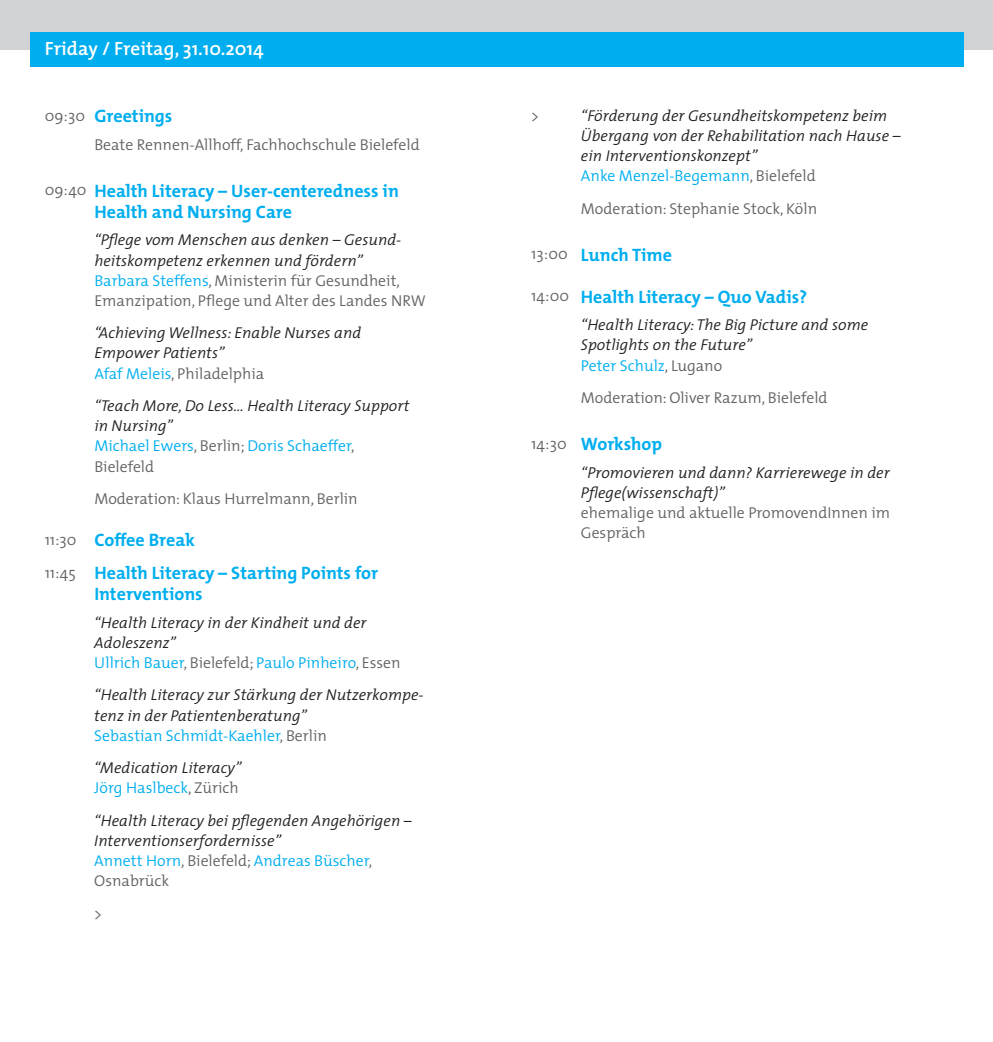
<style>
.page{position:relative;width:993px;height:1042px;background:#fff}
.page>*{position:absolute;margin:0;border:0;box-sizing:border-box;transform-origin:0 0}
.t1{font:600 19.25px "The Mix";color:#fff}
.t2{font:700 18.03px/21px "The Mix";color:#00aeef}
.t3{font:italic 300 15.75px/20.1px "The Mix";letter-spacing:.005em;color:#231f20}
.t4{font:300 15.75px/20.1px "The Mix";color:#636366}
.s1{font-weight:300;font-size:15.75px;color:#636366}
.s2{font-style:normal;color:#00aeef}
.s3{font-style:normal;color:#636366}
</style>
<div class="page">
<div style="left:0;top:0;width:992px;height:50px;background:#d1d2d4"></div>
<div style="left:30px;top:32px;width:932px;height:35px;background:#00aeef"></div>
<p class="t1" style="left:45px;top:33px;width:220px">Friday / Freitag, 31.10.2014</p>
<p class="t2" style="left:45px;top:105px;width:129px"><span class="s1">09:30</span> Greetings</p>
<p class="t4" style="left:94px;top:134px;width:327px">Beate Rennen-Allhoff, Fachhochschule Bielefeld</p>
<p class="t2" style="left:94px;top:180px;width:306px;text-indent:-50px"><span class="s1">09:40</span> Health Literacy – User-centeredness in<br>Health and Nursing Care</p>
<p class="t3" style="left:94px;top:229px;width:333px">“Pflege vom Menschen aus denken – Gesund&shy;heitskompetenz erkennen und fördern”<br><span class="s2">Barbara Steffens</span><span class="s3">, Ministerin für Gesundheit, Emanzipation, Pflege und Alter des Landes NRW</span></p>
<p class="t3" style="left:94px;top:322px;width:268px">“Achieving Wellness: Enable Nurses and<br>Empower Patients”<br><span class="s2">Afaf Meleis</span><span class="s3">, Philadelphia</span></p>
<p class="t3" style="left:94px;top:395px;width:316px">“Teach More, Do Less… Health Literacy Support in Nursing”<br><span class="s2">Michael Ewers</span><span class="s3">, Berlin;</span> <span class="s2">Doris Schaeffer</span><span class="s3">,<br>Bielefeld</span></p>
<p class="t4" style="left:94px;top:488px;width:265px">Moderation: Klaus Hurrelmann, Berlin</p>
<p class="t2" style="left:45px;top:523px;width:335px;line-height:32.9px"><span class="s1">11:30</span> Coffee Break<br><span class="s1">11:45</span> Health Literacy – Starting Points for</p>
<p class="t2" style="left:94px;top:583px;width:110px">Interventions</p>
<p class="t3" style="left:94px;top:612px;width:308px">“Health Literacy in der Kindheit und der<br>Adoleszenz”<br><span class="s2">Ullrich Bauer</span><span class="s3">, Bielefeld;</span> <span class="s2">Paulo Pinheiro</span><span class="s3">, Essen</span></p>
<p class="t3" style="left:94px;top:684px;width:331px">“Health Literacy zur Stärkung der Nutzerkompe&shy;tenz in der Patientenberatung”<br><span class="s2">Sebastian Schmidt-Kaehler</span><span class="s3">, Berlin</span></p>
<p class="t3" style="left:94px;top:757px;width:148px">“Medication Literacy”<br><span class="s2">Jörg Haslbeck</span><span class="s3">, Zürich</span></p>
<p class="t3" style="left:94px;top:810px;width:319px">“Health Literacy bei pflegenden Angehörigen – Interventionserfordernisse”<br><span class="s2">Annett Horn</span><span class="s3">, Bielefeld;</span> <span class="s2">Andreas Büscher</span><span class="s3">, Osnabrück</span></p>
<p class="t4" style="left:94px;top:903px;width:9px">&gt;</p>
<p class="t4" style="left:531px;top:105px;width:9px">&gt;</p>
<p class="t3" style="left:580px;top:105px;width:321px">“Förderung der Gesundheitskompetenz beim Übergang von der Rehabilitation nach Hause – ein Interventionskonzept”<br><span class="s2">Anke Menzel-Begemann</span><span class="s3">, Bielefeld</span></p>
<p class="t4" style="left:580px;top:198px;width:238px">Moderation: Stephanie Stock, Köln</p>
<p class="t2" style="left:531px;top:244px;width:142px"><span class="s1">13:00</span> Lunch Time</p>
<p class="t2" style="left:531px;top:286px;width:277px"><span class="s1">14:00</span> Health Literacy – Quo Vadis?</p>
<p class="t3" style="left:580px;top:314px;width:289px">“Health Literacy: The Big Picture and some<br>Spotlights on the Future”<br><span class="s2">Peter Schulz</span><span class="s3">, Lugano</span></p>
<p class="t4" style="left:580px;top:387px;width:248px">Moderation: Oliver Razum, Bielefeld</p>
<p class="t2" style="left:531px;top:433px;width:132px"><span class="s1">14:30</span> Workshop</p>
<p class="t3" style="left:580px;top:462px;width:310px">“Promovieren und dann? Karrierewege in der<br>Pflege(wissenschaft)”</p>
<p class="t4" style="left:580px;top:502px;width:310px">ehemalige und aktuelle PromovendInnen im<br>Gespräch</p>
</div>
